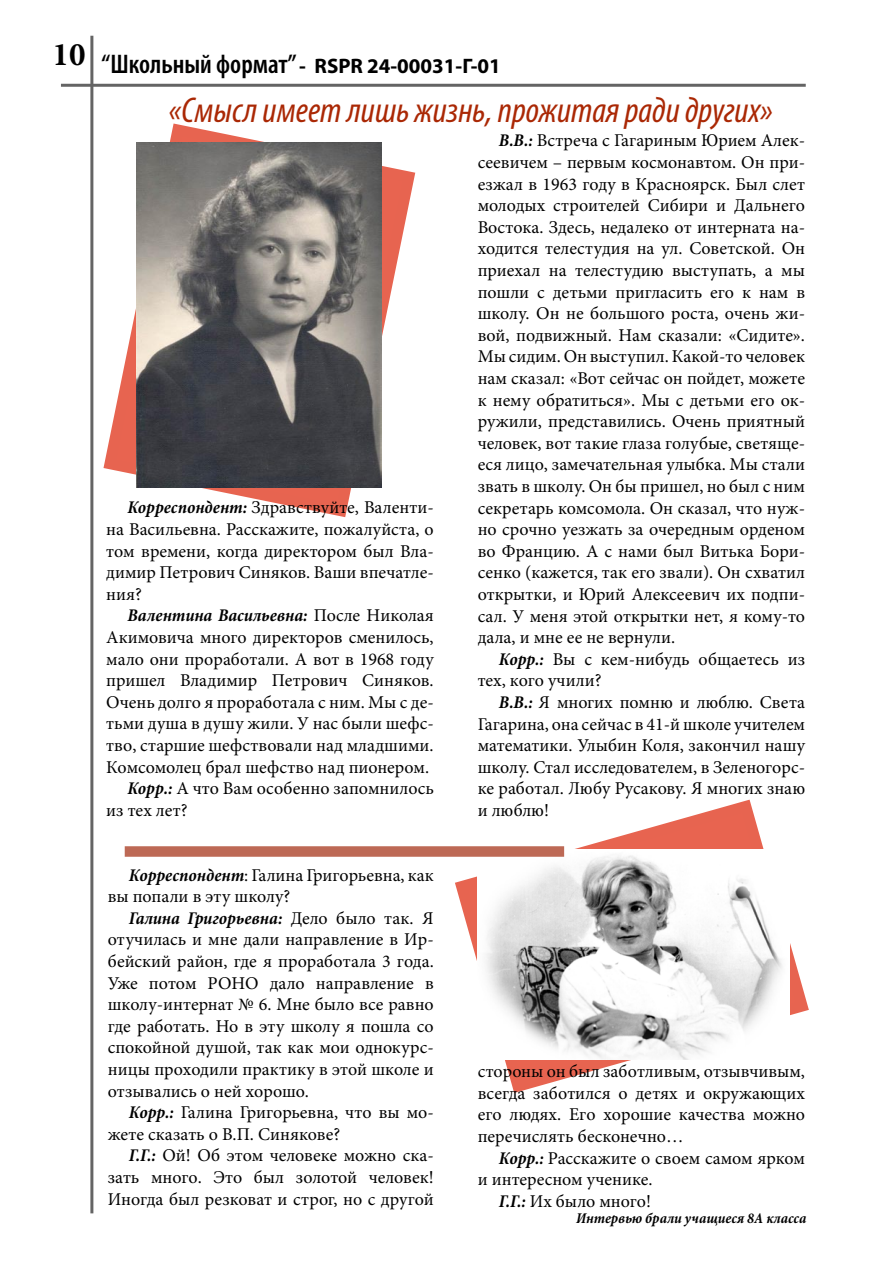
<style>
.page{position:relative;width:893px;height:1263px;background:#fff}
.page>*{position:absolute;margin:0;border:0;box-sizing:border-box;transform-origin:0 0}
.t1{font:italic condensed 36px "Myriad Pro";color:#aa2805}
.t2{font:700 21px "Myriad Pro";color:#000}
.t3{font:18px/21.6px "Minion Pro";color:#000;text-align:justify}
.t4{font:italic 700 condensed 18px "Minion Pro";color:#000}
.t5{font:italic 700 condensed 15px "Minion Pro";color:#000}
.s1{font-weight:600;font-stretch:condensed;font-size:27px}
.s2{font-weight:700;font-style:italic;font-stretch:condensed}
.s3{font-weight:400;font-style:normal;font-stretch:normal}
</style>
<div class="page">
<hr style="left:90px;top:36px;width:3px;height:1177px;background:#646464">
<hr style="left:61px;top:84px;width:745px;height:3px;background:#646464">
<svg style="left:455px;top:799px;width:354px;height:294px"></svg>
<svg style="left:103px;top:123px;width:313px;height:394px"></svg>
<img style="left:478px;top:849px;width:311px;height:211px">
<img style="left:136px;top:142px;width:245px;height:346px">
<div style="left:125px;top:846px;width:439px;height:11px;background:#bd6955"></div>
<p class="t2" style="left:53px;top:52px;width:450px"><sup>10</sup> <span class="s1">“Школьный формат”</span> - RSPR 24-00031-Г-01</p>
<h1 class="t1" style="left:169px;top:88px;width:606px">«Смысл имеет лишь жизнь, прожитая ради других»</h1>
<p class="t3" style="left:478px;top:130px;width:329px;text-indent:21px"><span class="s2">В.В.:</span> Встреча с Гагариным Юрием Алек&shy;сеевичем – первым космонавтом. Он при&shy;езжал в 1963 году в Красноярск. Был слет молодых строителей Сибири и Дальнего Востока. Здесь, недалеко от интерната на&shy;ходится телестудия на ул. Советской. Он приехал на телестудию выступать, а мы пошли с детьми пригласить его к нам в школу. Он не большого роста, очень жи&shy;вой, подвижный. Нам сказали: «Сидите».<br>Мы сидим. Он выступил. Какой-то человек нам сказал: «Вот сейчас он пойдет, можете к нему обратиться». Мы с детьми его ок&shy;ружили, представились. Очень приятный человек, вот такие глаза голубые, светяще&shy;еся лицо, замечательная улыбка. Мы стали звать в школу. Он бы пришел, но был с ним секретарь комсомола. Он сказал, что нуж&shy;но срочно уезжать за очередным орденом во Францию. А с нами был Витька Бори&shy;сенко (кажется, так его звали). Он схватил открытки, и Юрий Алексеевич их подпи&shy;сал. У меня этой открытки нет, я кому-то дала, и мне ее не вернули.</p>
<p class="t3" style="left:478px;top:648px;width:329px;text-indent:21px"><span class="s2">Корр.:</span> Вы с кем-нибудь общаетесь из тех, кого учили?</p>
<p class="t3" style="left:478px;top:691px;width:329px;text-indent:21px"><span class="s2">В.В.:</span> Я многих помню и люблю. Света Гагарина, она сейчас в 41-й школе учителем математики. Улыбин Коля, закончил нашу школу. Стал исследователем, в Зеленогорс&shy;ке работал. Любу Русакову. Я многих знаю и люблю!</p>
<p class="t3" style="left:106px;top:497px;width:329px;text-indent:21px"><span class="s2">Корреспондент:</span> Здравствуйте, Валенти&shy;на Васильевна. Расскажите, пожалуйста, о том времени, когда директором был Вла&shy;димир Петрович Синяков. Ваши впечатле&shy;ния?</p>
<p class="t4" style="left:128px;top:603px;width:308px">Валентина Васильевна: <span class="s3">После Николая</span></p>
<p class="t3" style="left:106px;top:627px;width:329px">Акимовича много директоров сменилось,</p>
<p class="t3" style="left:106px;top:648px;width:329px">мало они проработали. А вот в 1968 году</p>
<p class="t3" style="left:106px;top:670px;width:329px">пришел Владимир Петрович Синяков.</p>
<p class="t3" style="left:106px;top:691px;width:329px">Очень долго я проработала с ним. Мы с де-</p>
<p class="t3" style="left:106px;top:713px;width:329px">тьми душа в душу жили. У нас были шефс-</p>
<p class="t3" style="left:106px;top:735px;width:329px">тво, старшие шефствовали над младшими.</p>
<p class="t3" style="left:106px;top:756px;width:324px">Комсомолец брал шефство над пионером.</p>
<p class="t3" style="left:128px;top:778px;width:308px"><span class="s2">Корр.:</span> А что Вам особенно запомнилось</p>
<p class="t3" style="left:106px;top:799px;width:83px">из тех лет?</p>
<p class="t3" style="left:108px;top:864px;width:327px;text-indent:21px"><span class="s2">Корреспондент</span>: Галина Григорьевна, как вы попали в эту школу?</p>
<p class="t3" style="left:108px;top:907px;width:328px;text-indent:21px"><span class="s2">Галина Григорьевна:</span> Дело было так. Я отучилась и мне дали направление в Ир&shy;бейский район, где я проработала 3 года.<br>Уже потом РОНО дало направление в школу-интернат № 6. Мне было все равно где работать. Но в эту школу я пошла со спокойной душой, так как мои однокурс&shy;ницы проходили практику в этой школе и отзывались о ней хорошо.</p>
<p class="t3" style="left:108px;top:1102px;width:327px;text-indent:21px"><span class="s2">Корр.:</span> Галина Григорьевна, что вы мо&shy;жете сказать о В.П. Синякове?</p>
<p class="t3" style="left:108px;top:1145px;width:327px;text-indent:21px"><span class="s2">Г.Г.:</span> Ой! Об этом человеке можно ска&shy;зать много. Это был золотой человек!<br>Иногда был резковат и строг, но с другой</p>
<p class="t3" style="left:478px;top:1061px;width:329px">стороны он был заботливым, отзывчивым, всегда заботился о детях и окружающих его людях. Его хорошие качества можно перечислять бесконечно…</p>
<p class="t3" style="left:499px;top:1147px;width:308px"><span class="s2">Корр.:</span> Расскажите о своем самом ярком</p>
<p class="t3" style="left:478px;top:1169px;width:176px">и интересном ученике.</p>
<p class="t3" style="left:499px;top:1190px;width:154px"><span class="s2">Г.Г.:</span> Их было много!</p>
<p class="t5" style="left:576px;top:1208px;width:232px">Интервью брали учащиеся 8А класса</p>
</div>
